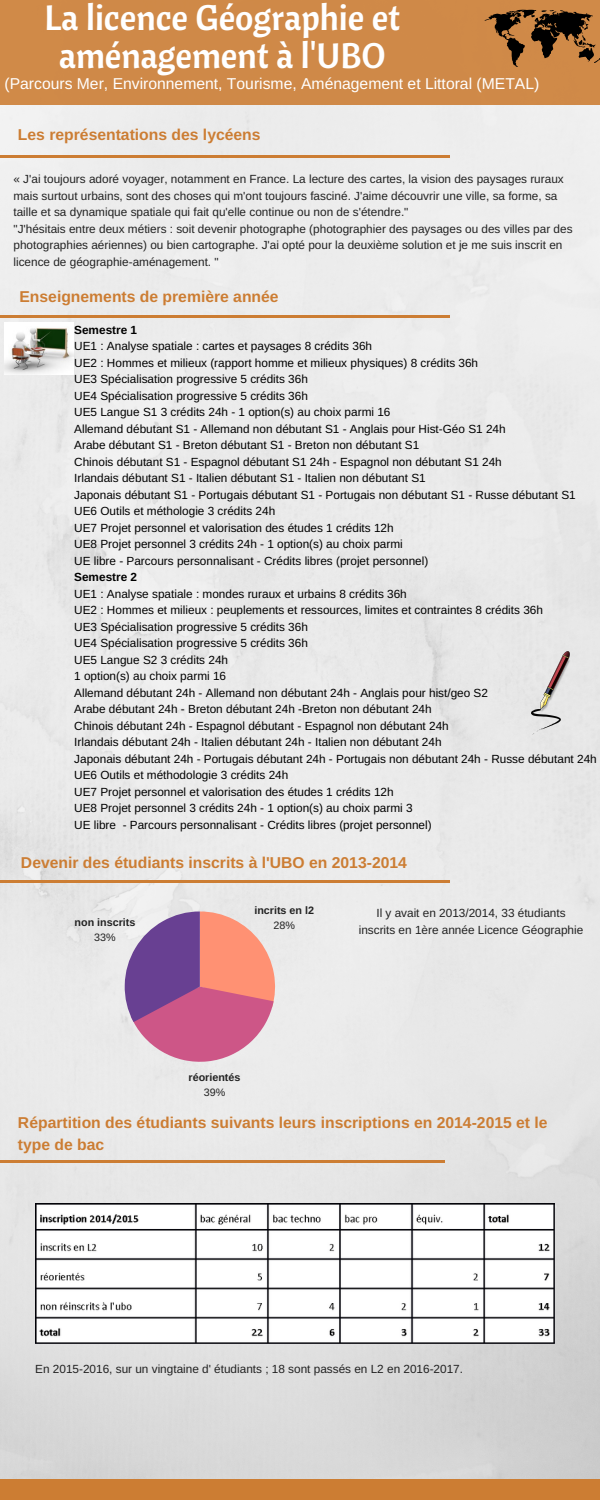
<style>
.page{position:relative;width:600px;height:1500px;background:#fff}
.page>*{position:absolute;margin:0;border:0;box-sizing:border-box;transform-origin:0 0}
.t1{font:35.4px/37.5px "Cantora One";color:#fff;text-align:center}
.t2{font:700 15.7px/21.8px "Arimo";color:#cc7d33}
.t3{font:15.7px "Arimo";color:#fff}
.t4{font:11.8px/16.5px "Arimo";color:#000}
.t5{font:11.8px/16.5px "Arimo";color:#222}
.t6{font:700 11.8px "Arimo";color:#000}
.t7{font:700 10.7px "Arimo";color:#222}
.t8{font:10.7px "Arimo";color:#222}
</style>
<div class="page">
<img style="left:0;top:104px;width:600px;height:1375px">
<div style="left:0;top:0;width:600px;height:104px;background:#cf8948"></div>
<svg style="left:124px;top:911px;width:152px;height:151px;background:#c47f9c"></svg>
<hr style="left:0;top:1160px;width:445px;height:2px;background:#cc7d33">
<hr style="left:0;top:880px;width:450px;height:3px;background:#cc7d33">
<hr style="left:0;top:315px;width:450px;height:2px;background:#cc7d33">
<hr style="left:0;top:155px;width:450px;height:2px;background:#cc7d33">
<div style="left:0;top:1479px;width:600px;height:21px;background:#cc7d33"></div>
<img style="left:4px;top:322px;width:69px;height:53px">
<img style="left:531px;top:652px;width:41px;height:83px">
<svg style="left:484px;top:10px;width:116px;height:57px"></svg>
<img style="left:36px;top:1204px;width:519px;height:139px">
<h1 class="t1" style="left:45px;top:-2px;width:357px">La licence Géographie et aménagement à l'UBO</h1>
<h2 class="t3" style="left:4px;top:75px;width:536px">(Parcours Mer, Environnement, Tourisme, Aménagement et Littoral (METAL)</h2>
<h2 class="t2" style="left:18px;top:124px;width:244px">Les représentations des lycéens</h2>
<p class="t5" style="left:13px;top:171px;width:561px">« J'ai toujours adoré voyager, notamment en France. La lecture des cartes, la vision des paysages ruraux mais surtout urbains, sont des choses qui m'ont toujours fasciné. J'aime découvrir une ville, sa forme, sa taille et sa dynamique spatiale qui fait qu'elle continue ou non de s'étendre."<br>"J'hésitais entre deux métiers : soit devenir photographe (photographier des paysages ou des villes par des photographies aériennes) ou bien cartographe. J'ai opté pour la deuxième solution et je me suis inscrit en licence de géographie-aménagement. "</p>
<h2 class="t2" style="left:19px;top:285px;width:261px">Enseignements de première année</h2>
<p class="t6" style="left:74px;top:323px;width:64px">Semestre 1</p>
<p class="t4" style="left:74px;top:338px;width:503px">UE1 : Analyse spatiale : cartes et paysages 8 crédits 36h<br>UE2 : Hommes et milieux (rapport homme et milieux physiques) 8 crédits 36h<br>UE3 Spécialisation progressive 5 crédits 36h<br>UE4 Spécialisation progressive 5 crédits 36h<br>UE5 Langue S1 3 crédits 24h - 1 option(s) au choix parmi 16<br>Allemand débutant S1 - Allemand non débutant S1 - Anglais pour Hist-Géo S1 24h<br>Arabe débutant S1 - Breton débutant S1 - Breton non débutant S1<br>Chinois débutant S1 - Espagnol débutant S1 24h - Espagnol non débutant S1 24h<br>Irlandais débutant S1 - Italien débutant S1 - Italien non débutant S1<br>Japonais débutant S1 - Portugais débutant S1 - Portugais non débutant S1 - Russe débutant S1<br>UE6 Outils et méthologie 3 crédits 24h<br>UE7 Projet personnel et valorisation des études 1 crédits 12h<br>UE8 Projet personnel 3 crédits 24h - 1 option(s) au choix parmi<br>UE libre - Parcours personnalisant - Crédits libres (projet personnel)</p>
<p class="t6" style="left:74px;top:571px;width:64px">Semestre 2</p>
<p class="t4" style="left:74px;top:585px;width:524px">UE1 : Analyse spatiale : mondes ruraux et urbains 8 crédits 36h<br>UE2 : Hommes et milieux : peuplements et ressources, limites et contraintes 8 crédits 36h<br>UE3 Spécialisation progressive 5 crédits 36h<br>UE4 Spécialisation progressive 5 crédits 36h<br>UE5 Langue S2 3 crédits 24h<br>1 option(s) au choix parmi 16<br>Allemand débutant 24h - Allemand non débutant 24h - Anglais pour hist/geo S2<br>Arabe débutant 24h - Breton débutant 24h -Breton non débutant 24h<br>Chinois débutant 24h - Espagnol débutant - Espagnol non débutant 24h<br>Irlandais débutant 24h - Italien débutant 24h - Italien non débutant 24h<br>Japonais débutant 24h - Portugais débutant 24h - Portugais non débutant 24h - Russe débutant 24h UE6 Outils et méthodologie 3 crédits 24h<br>UE7 Projet personnel et valorisation des études 1 crédits 12h<br>UE8 Projet personnel 3 crédits 24h - 1 option(s) au choix parmi 3<br>UE libre - Parcours personnalisant - Crédits libres (projet personnel)</p>
<h2 class="t2" style="left:21px;top:851px;width:387px">Devenir des étudiants inscrits à l'UBO en 2013-2014</h2>
<p class="t7" style="left:254px;top:904px;width:61px">incrits en l2</p>
<p class="t8" style="left:274px;top:919px;width:23px">28%</p>
<p class="t5" style="left:359px;top:905px;width:226px;text-align:center">Il y avait en 2013/2014, 33 étudiants inscrits en 1ère année Licence Géographie</p>
<p class="t7" style="left:75px;top:916px;width:62px">non inscrits</p>
<p class="t8" style="left:94px;top:931px;width:23px">33%</p>
<p class="t7" style="left:189px;top:1071px;width:53px">réorientés</p>
<p class="t8" style="left:204px;top:1086px;width:23px">39%</p>
<h2 class="t2" style="left:18px;top:1112px;width:531px">Répartition des étudiants suivants leurs inscriptions en 2014-2015 et le type de bac</h2>
<p class="t5" style="left:35px;top:1361px;width:429px">En 2015-2016, sur un vingtaine d' étudiants ; 18 sont passés en L2 en 2016-2017.</p>
</div>
